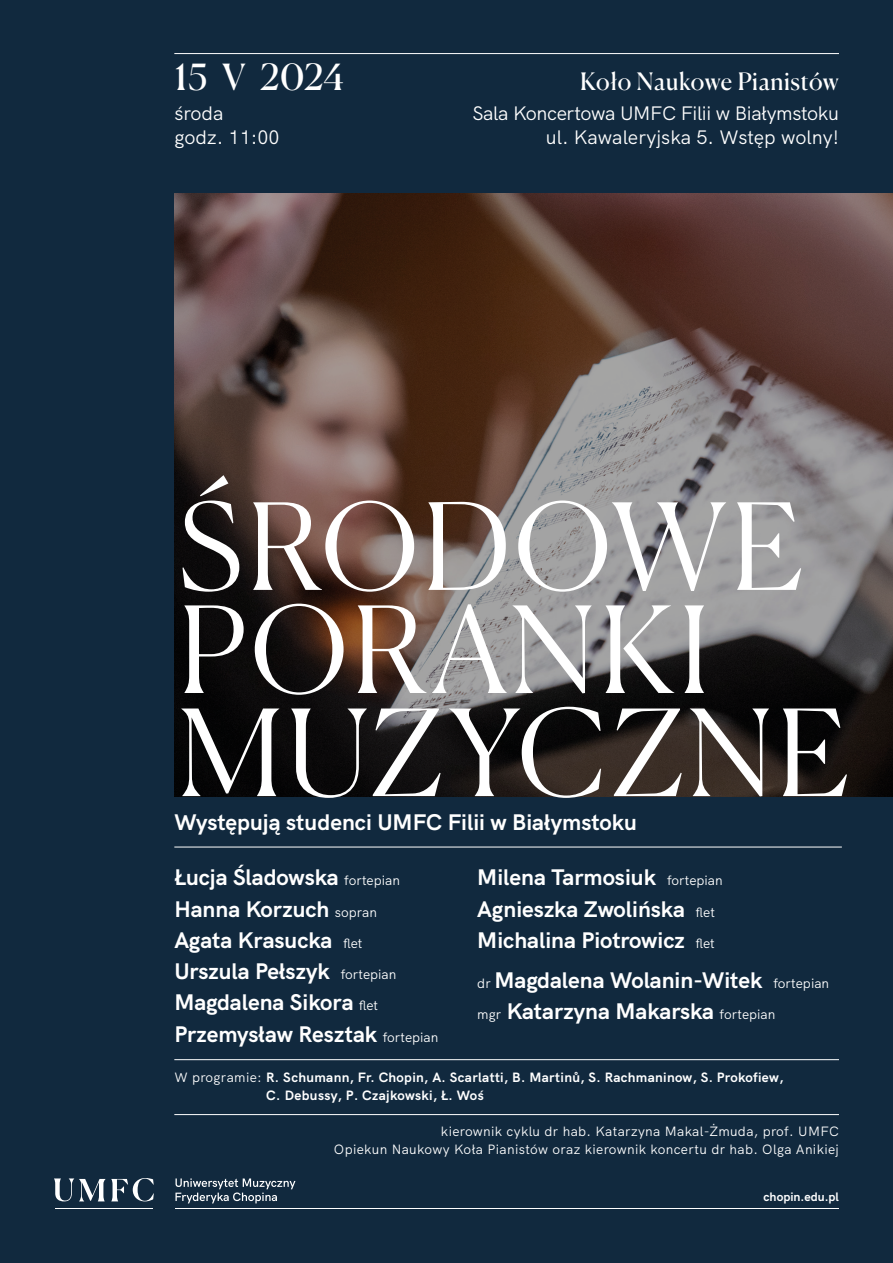
<style>
.page{position:relative;width:893px;height:1263px;background:#11293e}
.page>*{position:absolute;margin:0;border:0;box-sizing:border-box;transform-origin:0 0}
.events_base_text_blocs{font:300 119.7px "Canela";letter-spacing:.035em;color:#fff}
.events_base_text_blocs-2{font:36px "Canela";letter-spacing:.02em;color:#fff}
.events_base_text_blocs-3{font:24px "Canela";letter-spacing:.025em;color:#fff}
.events_base_text_blocs-4{font:700 22.5px "HK Grotesk";color:#fff}
.events_base_text_blocs-5{font:19.5px/24px "HK Grotesk";letter-spacing:-.015em;color:#fff;text-align:right}
.events_base_text_blocs-6{font:13.5px "HK Grotesk";letter-spacing:.025em;color:#fff}
.events_base_text_blocs-7{font:700 13.5px/18px "HK Grotesk";letter-spacing:.025em;color:#fff}
.t1{font:700 12.3px "HK Grotesk";color:#fff}
.s1{font-weight:400;font-size:13.5px}
.s2{font-weight:400}
</style>
<div class="page">
<hr style="left:176px;top:1208px;width:663px;height:1px;background:#fff">
<svg style="left:54px;top:1178px;width:100px;height:23px"></svg>
<hr style="left:55px;top:1208px;width:98px;height:1px;background:#fff">
<svg style="left:175px;top:1178px;width:120px;height:25px"></svg>
<hr style="left:174px;top:53px;width:665px;height:1px;background:#fff">
<hr style="left:174px;top:1114px;width:665px;height:1px;background:#fff">
<hr style="left:174px;top:1059px;width:665px;height:1px;background:#fff">
<svg style="left:174px;top:193px;width:719px;height:603px;background:#594a45"></svg>
<hr style="left:174px;top:847px;width:668px;height:1px;background:#fff">
<p class="events_base_text_blocs-2" style="left:174px;top:49px;width:171px">15 V 2024</p>
<p class="events_base_text_blocs-5" style="left:174px;top:99px;width:51px">środa</p>
<p class="events_base_text_blocs-5" style="left:174px;top:123px;width:107px">godz. 11:00</p>
<p class="events_base_text_blocs-3" style="left:580px;top:63px;width:260px">Koło Naukowe Pianistów</p>
<p class="events_base_text_blocs-5" style="left:473px;top:99px;width:368px">Sala Koncertowa UMFC Filii w Białymstoku ul. Kawaleryjska 5. Wstęp wolny!</p>
<p class="events_base_text_blocs" style="left:178px;top:452px;width:626px">ŚRODOWE</p>
<p class="events_base_text_blocs" style="left:178px;top:555px;width:533px">PORANKI</p>
<p class="events_base_text_blocs" style="left:178px;top:658px;width:672px">MUZYCZNE</p>
<p class="events_base_text_blocs-4" style="left:174px;top:805px;width:464px">Występują studenci UMFC Filii w Białymstoku</p>
<p class="events_base_text_blocs-4" style="left:174px;top:860px;width:227px">Łucja Śladowska <span class="s1">fortepian</span></p>
<p class="events_base_text_blocs-4" style="left:174px;top:891px;width:204px">Hanna Korzuch <span class="s1">sopran</span></p>
<p class="events_base_text_blocs-4" style="left:174px;top:923px;width:190px">Agata Krasucka <span class="s1">flet</span></p>
<p class="events_base_text_blocs-4" style="left:174px;top:954px;width:224px">Urszula Pełszyk <span class="s1">fortepian</span></p>
<p class="events_base_text_blocs-4" style="left:174px;top:985px;width:205px">Magdalena Sikora <span class="s1">flet</span></p>
<p class="events_base_text_blocs-4" style="left:174px;top:1016px;width:266px">Przemysław Resztak <span class="s1">fortepian</span></p>
<p class="events_base_text_blocs-4" style="left:477px;top:860px;width:247px">Milena Tarmosiuk <span class="s1">fortepian</span></p>
<p class="events_base_text_blocs-4" style="left:477px;top:891px;width:239px">Agnieszka Zwolińska <span class="s1">flet</span></p>
<p class="events_base_text_blocs-4" style="left:477px;top:923px;width:239px">Michalina Piotrowicz <span class="s1">flet</span></p>
<p class="events_base_text_blocs-4" style="left:477px;top:962px;width:353px"><span class="s1">dr</span> Magdalena Wolanin-Witek <span class="s1">fortepian</span></p>
<p class="events_base_text_blocs-4" style="left:477px;top:994px;width:300px"><span class="s1">mgr</span> Katarzyna Makarska <span class="s1">fortepian</span></p>
<p class="events_base_text_blocs-7" style="left:266px;top:1067px;width:519px;text-indent:-92px"><span class="s2">W programie:</span> R. Schumann, Fr. Chopin, A. Scarlatti, B. Martinů, S. Rachmaninow, S. Prokofiew,<br>C. Debussy, P. Czajkowski, Ł. Woś</p>
<p class="events_base_text_blocs-6" style="left:441px;top:1121px;width:399px">kierownik cyklu dr hab. Katarzyna Makal-Żmuda, prof. UMFC</p>
<p class="events_base_text_blocs-6" style="left:334px;top:1139px;width:506px">Opiekun Naukowy Koła Pianistów oraz kierownik koncertu dr hab. Olga Anikiej</p>
<p class="t1" style="left:764px;top:1187px;width:77px">chopin.edu.pl</p>
</div>
